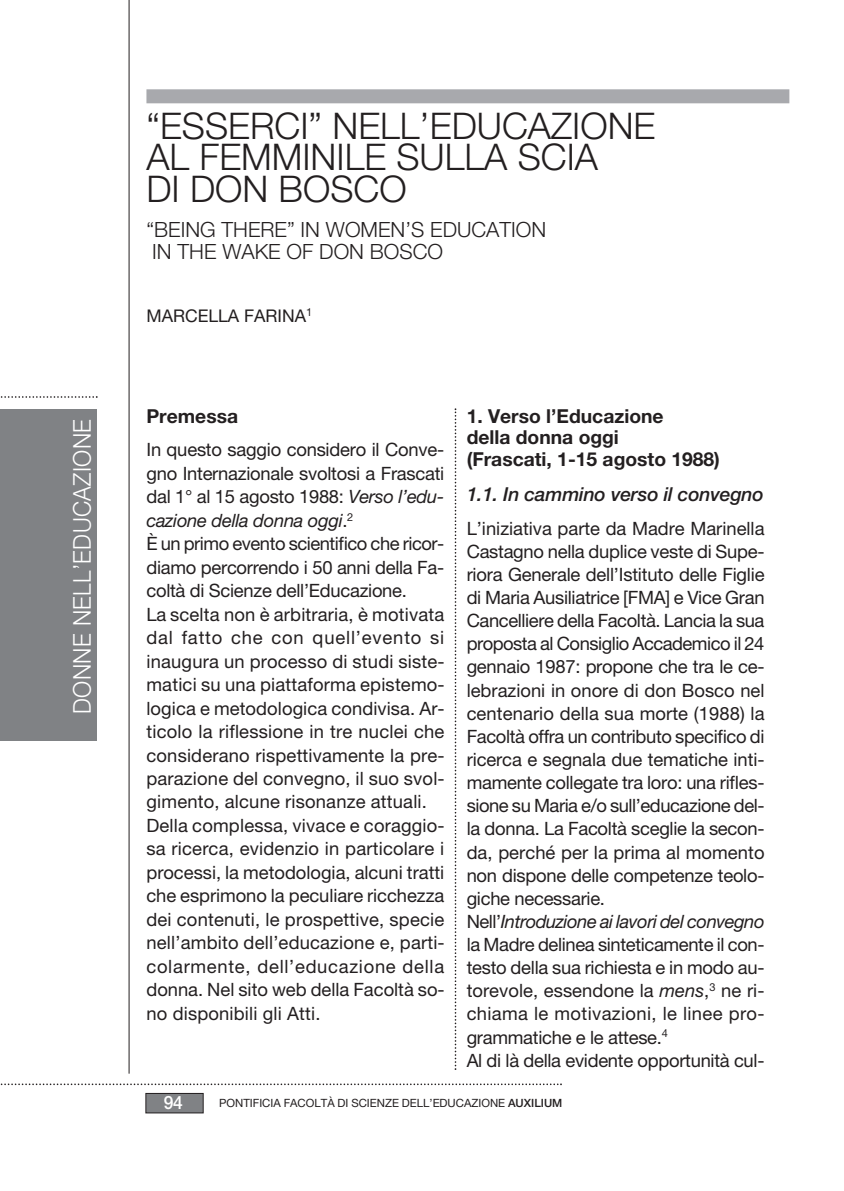
<style>
.page{position:relative;width:844px;height:1191px;background:#fff}
.page>*{position:absolute;margin:0;border:0;box-sizing:border-box;transform-origin:0 0}
.t1{font:36.75px/31.5px "Helvetica Neue LT Pro Lt 2";color:#231f20}
.t2{font:24.5px "Helvetica Neue LT Pro Lt 2";letter-spacing:.015em;color:#fff;scale:.94 1}
.t3{font:21px "Helvetica Neue LT Pro Lt 2";color:#231f20}
.t4{font:700 19.25px/21.3px "Helvetica Neue LT Pro";color:#231f20}
.t5{font:italic 500 19.25px "Helvetica Neue LT Pro";letter-spacing:-.01em;color:#231f20}
.t6{font:18.38px/23.4px "Helvetica Neue LT Pro Roman 2";letter-spacing:-.015em;color:#231f20;text-align:justify}
.t7{font:18.38px "Helvetica Neue LT Pro Md 2";color:#fff;scale:.95 1}
.t8{font:17.5px "Helvetica Neue LT Pro Roman 2";color:#231f20}
.t9{font:11.38px "Helvetica Neue LT Pro Roman 2";color:#231f20}
.s1{font-family:"Helvetica Neue LT Pro";font-style:italic}
.s2{font-family:"Helvetica Neue LT Pro Md 2"}
</style>
<div class="page">
<div style="left:146px;top:1093px;width:57px;height:19px;background:#808285"></div>
<div style="left:146px;top:1093px;width:57px;height:20px;border:1px solid #231f20"></div>
<hr style="left:129px;top:0;width:1px;height:1073px;background:#231f20">
<div style="left:146px;top:89px;width:643px;height:14px;background:#a8a9ad"></div>
<svg style="left:0;top:1083px;width:561px;height:2px"></svg>
<div style="left:0;top:409px;width:97px;height:331px;background:#808285"></div>
<svg style="left:0;top:396px;width:98px;height:2px"></svg>
<svg style="left:454px;top:408px;width:2px;height:662px"></svg>
<p class="t2" style="left:68px;top:713px;width:315px;rotate:-90deg">DONNE NELL’EDUCAZIONE</p>
<p class="t1" style="left:146px;top:110px;width:510px">“ESSERCI” NELL’EDUCAZIONE<br>AL FEMMINILE SULLA SCIA<br>DI DON BOSCO</p>
<p class="t3" style="left:146px;top:217px;width:401px">“BEING THERE” IN WOMEN’S EDUCATION</p>
<p class="t3" style="left:152px;top:240px;width:292px">IN THE WAKE OF DON BOSCO</p>
<p class="t8" style="left:146px;top:310px;width:167px">MARCELLA FARINA<sup>1</sup></p>
<p class="t4" style="left:146px;top:407px;width:93px">Premessa</p>
<p class="t6" style="left:146px;top:440px;width:299px">In questo saggio considero il Conve&shy;gno Internazionale svoltosi a Frascati dal 1° al 15 agosto 1988: <span class="s1">Verso l’edu&shy;cazione della donna oggi</span>.<sup>2</sup></p>
<p class="t6" style="left:146px;top:534px;width:299px">È un primo evento scientifico che ricor&shy;diamo percorrendo i 50 anni della Fa&shy;coltà di Scienze dell’Educazione.</p>
<p class="t6" style="left:146px;top:604px;width:300px">La scelta non è arbitraria, è motivata dal fatto che con quell’evento si inaugura un processo di studi siste&shy;matici su una piattaforma epistemo&shy;logica e metodologica condivisa. Ar&shy;ticolo la riflessione in tre nuclei che considerano rispettivamente la pre&shy;parazione del convegno, il suo svol&shy;gimento, alcune risonanze attuali.</p>
<p class="t6" style="left:146px;top:815px;width:300px">Della complessa, vivace e coraggio&shy;sa ricerca, evidenzio in particolare i processi, la metodologia, alcuni tratti che esprimono la peculiare ricchezza dei contenuti, le prospettive, specie nell’ambito dell’educazione e, parti&shy;colarmente, dell’educazione della donna. Nel sito web della Facoltà so&shy;no disponibili gli Atti.</p>
<p class="t4" style="left:466px;top:407px;width:255px">1. Verso l’Educazione<br>della donna oggi<br>(Frascati, 1-15 agosto 1988)</p>
<p class="t5" style="left:466px;top:488px;width:298px">1.1. In cammino verso il convegno</p>
<p class="t6" style="left:466px;top:518px;width:299px">L’iniziativa parte da Madre Marinella Castagno nella duplice veste di Supe&shy;riora Generale dell’Istituto delle Figlie di Maria Ausiliatrice [FMA] e Vice Gran Cancelliere della Facoltà. Lancia la sua proposta al Consiglio Accademico il 24 gennaio 1987: propone che tra le ce&shy;lebrazioni in onore di don Bosco nel centenario della sua morte (1988) la Facoltà offra un contributo specifico di ricerca e segnala due tematiche inti&shy;mamente collegate tra loro: una rifles&shy;sione su Maria e/o sull’educazione del&shy;la donna. La Facoltà sceglie la secon&shy;da, perché per la prima al momento non dispone delle competenze teolo&shy;giche necessarie.</p>
<p class="t6" style="left:466px;top:911px;width:299px">Nell’<span class="s1">Introduzione ai lavori del convegno </span>la Madre delinea sinteticamente il con&shy;testo della sua richiesta e in modo au&shy;torevole, essendone la <span class="s1">mens</span>,<sup>3</sup> ne ri&shy;chiama le motivazioni, le linee pro&shy;grammatiche e le attese.<sup>4</sup></p>
<p class="t6" style="left:466px;top:1050px;width:299px">Al di là della evidente opportunità cul-</p>
<p class="t7" style="left:164px;top:1095px;width:22px">94</p>
<p class="t9" style="left:219px;top:1098px;width:345px">PONTIFICIA FACOLTÀ DI SCIENZE DELL’EDUCAZIONE <span class="s2">AUXILIUM</span></p>
</div>
